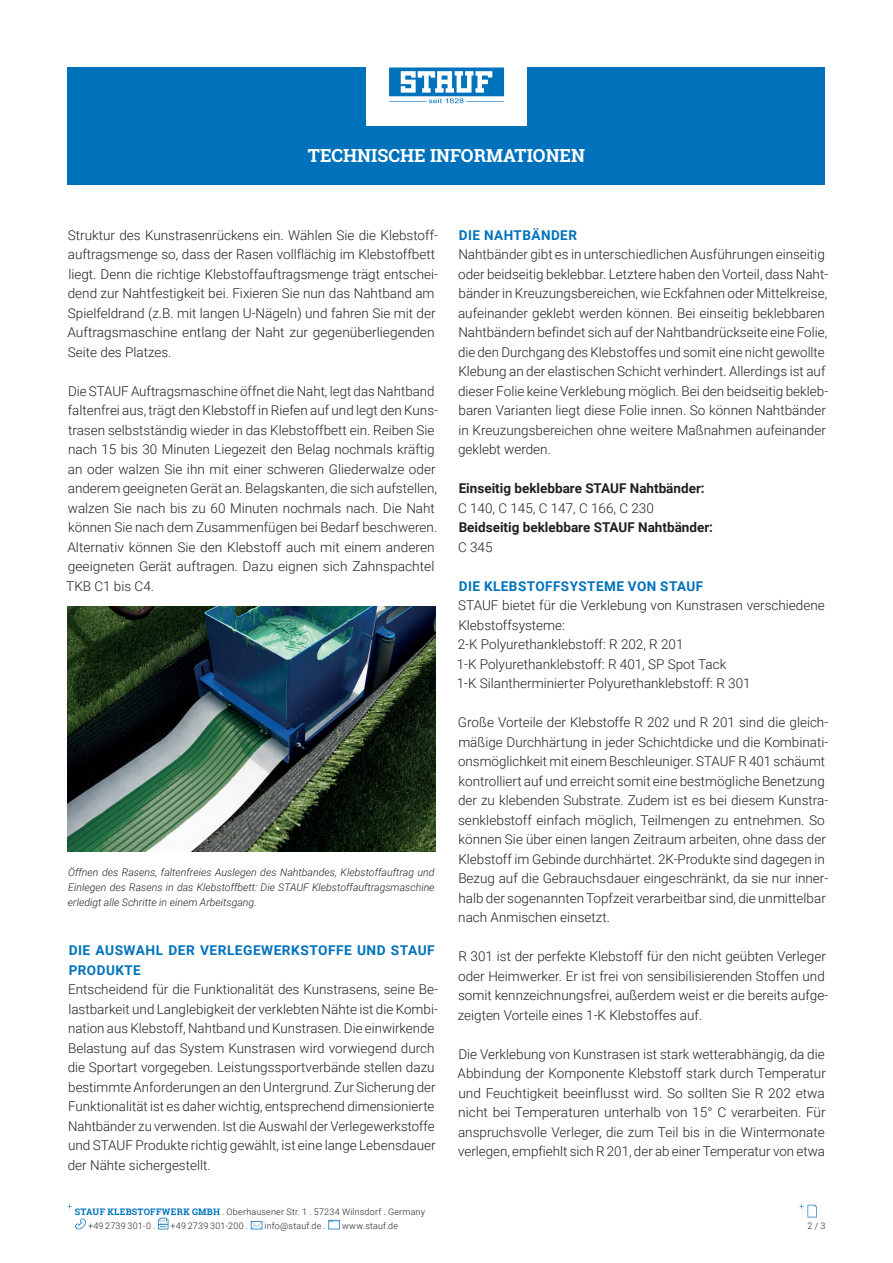
<style>
.page{position:relative;width:893px;height:1263px;background:#fff}
.page>*{position:absolute;margin:0;border:0;box-sizing:border-box;transform-origin:0 0}
.t1{font:700 18px "Roboto Slab";color:#fff}
.Kurzbeschreibung{font:300 13.5px/19.5px "Roboto";color:#231f20}
.Kurzbeschreibung-2{font:700 13.5px/19.5px "Roboto";color:#231f20}
.Kurzbeschreibung-3{font:700 13.5px/19.5px "Roboto";letter-spacing:.035em;color:#0072bc}
.Kurzbeschreibung-4{font:italic 300 10.5px/15px "Roboto";color:#231f20;text-align:justify}
.t2{font:300 9px/13.5px "Roboto";letter-spacing:.02em;color:#231f20}
.s1{font-weight:300}
.s2{font-family:"Roboto Slab";font-weight:700;color:#0072bc}
</style>
<div class="page">
<div style="left:68px;top:67px;width:757px;height:118px;background:#0072bc"></div>
<div style="left:366px;top:23px;width:160px;height:103px;background:#fff"></div>
<svg style="left:389px;top:68px;width:115px;height:35px"></svg>
<img style="left:68px;top:606px;width:367px;height:246px">
<svg style="left:75px;top:1218px;width:11px;height:11px"></svg>
<svg style="left:158px;top:1218px;width:10px;height:11px"></svg>
<svg style="left:251px;top:1221px;width:11px;height:8px"></svg>
<svg style="left:328px;top:1220px;width:12px;height:9px"></svg>
<svg style="left:799px;top:1204px;width:18px;height:13px"></svg>
<p class="t1" style="left:308px;top:143px;width:279px">TECHNISCHE INFORMATIONEN</p>
<p class="Kurzbeschreibung" style="left:67px;top:225px;width:372px">Struktur des Kunstrasenrückens ein. Wählen Sie die Klebstoff&shy;auftragsmenge so, dass der Rasen vollflächig im Klebstoffbett liegt. Denn die richtige Klebstoffauftragsmenge trägt entschei&shy;dend zur Nahtfestigkeit bei. Fixieren Sie nun das Nahtband am Spielfeldrand (z.B. mit langen U-Nägeln) und fahren Sie mit der Auftragsmaschine entlang der Naht zur gegenüberliegenden Seite des Platzes.</p>
<p class="Kurzbeschreibung" style="left:66px;top:381px;width:373px">Die STAUF Auftragsmaschine öffnet die Naht, legt das Nahtband faltenfrei aus, trägt den Klebstoff in Riefen auf und legt den Kuns&shy;trasen selbstständig wieder in das Klebstoffbett ein. Reiben Sie nach 15 bis 30 Minuten Liegezeit den Belag nochmals kräftig an oder walzen Sie ihn mit einer schweren Gliederwalze oder anderem geeigneten Gerät an. Belagskanten, die sich aufstellen, walzen Sie nach bis zu 60 Minuten nochmals nach. Die Naht können Sie nach dem Zusammenfügen bei Bedarf beschweren.<br>Alternativ können Sie den Klebstoff auch mit einem anderen geeigneten Gerät auftragen. Dazu eignen sich Zahnspachtel TKB C1 bis C4.</p>
<p class="Kurzbeschreibung-4" style="left:68px;top:864px;width:368px">Öffnen des Rasens, faltenfreies Auslegen des Nahtbandes, Klebstoffauftrag und Einlegen des Rasens in das Klebstoffbett: Die STAUF Klebstoffauftragsmaschine erledigt alle Schritte in einem Arbeitsgang.</p>
<p class="Kurzbeschreibung-3" style="left:69px;top:940px;width:368px">DIE AUSWAHL DER VERLEGEWERKSTOFFE UND STAUF<br>PRODUKTE</p>
<p class="Kurzbeschreibung" style="left:68px;top:979px;width:372px">Entscheidend für die Funktionalität des Kunstrasens, seine Be&shy;lastbarkeit und Langlebigkeit der verklebten Nähte ist die Kombi&shy;nation aus Klebstoff, Nahtband und Kunstrasen. Die einwirkende Belastung auf das System Kunstrasen wird vorwiegend durch die Sportart vorgegeben. Leistungssportverbände stellen dazu bestimmte Anforderungen an den Untergrund. Zur Sicherung der Funktionalität ist es daher wichtig, entsprechend dimensionierte Nahtbänder zu verwenden. Ist die Auswahl der Verlegewerkstoffe und STAUF Produkte richtig gewählt, ist eine lange Lebensdauer der Nähte sichergestellt.</p>
<p class="Kurzbeschreibung-3" style="left:459px;top:225px;width:120px">DIE NAHTBÄNDER</p>
<p class="Kurzbeschreibung" style="left:458px;top:244px;width:372px">Nahtbänder gibt es in unterschiedlichen Ausführungen einseitig oder beidseitig beklebbar. Letztere haben den Vorteil, dass Naht&shy;bänder in Kreuzungsbereichen, wie Eckfahnen oder Mittelkreise, aufeinander geklebt werden können. Bei einseitig beklebbaren Nahtbändern befindet sich auf der Nahtbandrückseite eine Folie, die den Durchgang des Klebstoffes und somit eine nicht gewollte Klebung an der elastischen Schicht verhindert. Allerdings ist auf dieser Folie keine Verklebung möglich. Bei den beidseitig bekleb&shy;baren Varianten liegt diese Folie innen. So können Nahtbänder in Kreuzungsbereichen ohne weitere Maßnahmen aufeinander geklebt werden.</p>
<p class="Kurzbeschreibung-2" style="left:458px;top:478px;width:248px">Einseitig beklebbare STAUF Nahtbänder:<br><span class="s1">C 140, C 145, C 147, C 166, C 230</span></p>
<p class="Kurzbeschreibung-2" style="left:458px;top:517px;width:257px">Beidseitig beklebbare STAUF Nahtbänder:<br><span class="s1">C 345</span></p>
<p class="Kurzbeschreibung-3" style="left:459px;top:576px;width:246px">DIE KLEBSTOFFSYSTEME VON STAUF</p>
<p class="Kurzbeschreibung" style="left:458px;top:595px;width:368px">STAUF bietet für die Verklebung von Kunstrasen verschiedene<br>Klebstoffsysteme:</p>
<p class="Kurzbeschreibung" style="left:458px;top:634px;width:227px">2-K Polyurethanklebstoff: R 202, R 201</p>
<p class="Kurzbeschreibung" style="left:457px;top:654px;width:271px">1-K Polyurethanklebstoff: R 401, SP Spot Tack</p>
<p class="Kurzbeschreibung" style="left:457px;top:673px;width:295px">1-K Silantherminierter Polyurethanklebstoff: R 301</p>
<p class="Kurzbeschreibung" style="left:458px;top:712px;width:372px">Große Vorteile der Klebstoffe R 202 und R 201 sind die gleich&shy;mäßige Durchhärtung in jeder Schichtdicke und die Kombinati&shy;onsmöglichkeit mit einem Beschleuniger. STAUF R 401 schäumt kontrolliert auf und erreicht somit eine bestmögliche Benetzung der zu klebenden Substrate. Zudem ist es bei diesem Kunstra&shy;senklebstoff einfach möglich, Teilmengen zu entnehmen. So können Sie über einen langen Zeitraum arbeiten, ohne dass der Klebstoff im Gebinde durchhärtet. 2K-Produkte sind dagegen in Bezug auf die Gebrauchsdauer eingeschränkt, da sie nur inner&shy;halb der sogenannten Topfzeit verarbeitbar sind, die unmittelbar nach Anmischen einsetzt.</p>
<p class="Kurzbeschreibung" style="left:458px;top:946px;width:372px">R 301 ist der perfekte Klebstoff für den nicht geübten Verleger oder Heimwerker. Er ist frei von sensibilisierenden Stoffen und somit kennzeichnungsfrei, außerdem weist er die bereits aufge&shy;zeigten Vorteile eines 1-K Klebstoffes auf.</p>
<p class="Kurzbeschreibung" style="left:458px;top:1044px;width:370px;text-align:justify">Die Verklebung von Kunstrasen ist stark wetterabhängig, da die Abbindung der Komponente Klebstoff stark durch Temperatur und Feuchtigkeit beeinflusst wird. So sollten Sie R 202 etwa nicht bei Temperaturen unterhalb von 15° C verarbeiten. Für anspruchsvolle Verleger, die zum Teil bis in die Wintermonate verlegen, empfiehlt sich R 201, der ab einer Temperatur von etwa</p>
<p class="t2" style="left:88px;top:1205px;width:338px;text-indent:-13px"><span class="s2">STAUF KLEBSTOFFWERK GMBH</span> . Oberhausener Str. 1 . 57234 Wilnsdorf . Germany +49 2739 301-0 .</p>
<p class="t2" style="left:171px;top:1218px;width:79px">+49 2739 301-200 .</p>
<p class="t2" style="left:265px;top:1218px;width:63px">info@stauf.de .</p>
<p class="t2" style="left:342px;top:1218px;width:58px">www.stauf.de</p>
<p class="t2" style="left:807px;top:1218px;width:19px">2 / 3</p>
</div>
